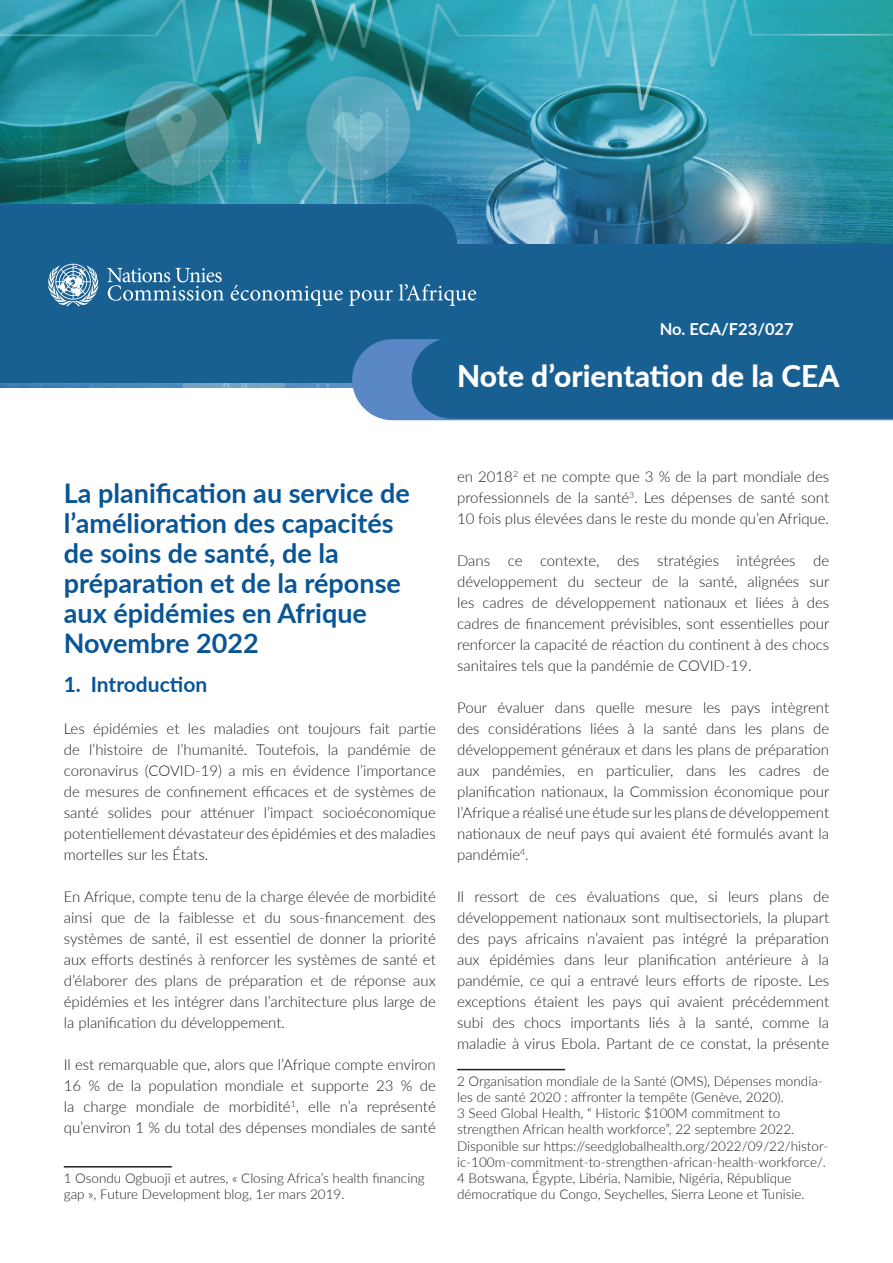
<style>
.page{position:relative;width:893px;height:1263px;background:#fff}
.page>*{position:absolute;margin:0;border:0;box-sizing:border-box;transform-origin:0 0}
.t1{font:800 30px "Lato";color:#fff}
.t2{font:700 27px/30px "Lato";color:#095595}
.t3{font:700 21px "Lato";color:#095595}
.t4{font:700 16.5px "Lato";color:#fff}
.t5{font:300 15px/21px "Lato";color:#231f20;text-align:justify}
.t6{font:300 13.5px/16.2px "Lato";color:#231f20}
</style>
<div class="page">
<img style="left:0;top:0;width:893px;height:387px">
<div style="left:0;top:245px;width:893px;height:138px;background:#196092"></div>
<svg style="left:352px;top:339px;width:541px;height:81px"></svg>
<svg style="left:0;top:204px;width:476px;height:102px"></svg>
<hr style="left:64px;top:1166px;width:108px;height:1px;background:#231f20">
<hr style="left:457px;top:1069px;width:108px;height:1px;background:#231f20">
<p class="t4" style="left:660px;top:317px;width:136px">No. ECA/F23/027</p>
<h1 class="t1" style="left:457px;top:354px;width:384px">Note d’orientation de la CEA</h1>
<h2 class="t2" style="left:64px;top:477px;width:347px">La planification au service de l’amélioration des capacités de soins de santé, de la préparation et de la réponse aux épidémies en Afrique<br>Novembre 2022</h2>
<h3 class="t3" style="left:64px;top:669px;width:145px">1. Introduction</h3>
<p class="t5" style="left:64px;top:717px;width:374px">Les épidémies et les maladies ont toujours fait partie de l’histoire de l’humanité. Toutefois, la pandémie de coronavirus (COVID-19) a mis en évidence l’importance de mesures de confinement efficaces et de systèmes de santé solides pour atténuer l’impact socioéconomique potentiellement dévastateur des épidémies et des maladies mortelles sur les États.</p>
<p class="t5" style="left:64px;top:885px;width:374px">En Afrique, compte tenu de la charge élevée de morbidité ainsi que de la faiblesse et du sous-financement des systèmes de santé, il est essentiel de donner la priorité aux efforts destinés à renforcer les systèmes de santé et d’élaborer des plans de préparation et de réponse aux épidémies et les intégrer dans l’architecture plus large de la planification du développement.</p>
<p class="t5" style="left:64px;top:1053px;width:374px">Il est remarquable que, alors que l’Afrique compte environ 16 % de la population mondiale et supporte 23 % de la charge mondiale de morbidité<sup>1</sup>, elle n’a représenté qu’environ 1 % du total des dépenses mondiales de santé</p>
<p class="t6" style="left:64px;top:1169px;width:362px">1 Osondu Ogbuoji et autres, « Closing Africa’s health financing gap », Future Development blog, 1er mars 2019.</p>
<p class="t5" style="left:457px;top:465px;width:374px">en 2018<sup>2</sup> et ne compte que 3 % de la part mondiale des professionnels de la santé<sup>3</sup>. Les dépenses de santé sont 10 fois plus élevées dans le reste du monde qu’en Afrique.</p>
<p class="t5" style="left:457px;top:549px;width:374px">Dans ce contexte, des stratégies intégrées de développement du secteur de la santé, alignées sur les cadres de développement nationaux et liées à des cadres de financement prévisibles, sont essentielles pour renforcer la capacité de réaction du continent à des chocs sanitaires tels que la pandémie de COVID-19.</p>
<p class="t5" style="left:457px;top:696px;width:374px">Pour évaluer dans quelle mesure les pays intègrent des considérations liées à la santé dans les plans de développement généraux et dans les plans de préparation aux pandémies, en particulier, dans les cadres de planification nationaux, la Commission économique pour l’Afrique a réalisé une étude sur les plans de développement nationaux de neuf pays qui avaient été formulés avant la pandémie<sup>4</sup>.</p>
<p class="t5" style="left:457px;top:885px;width:374px">Il ressort de ces évaluations que, si leurs plans de développement nationaux sont multisectoriels, la plupart des pays africains n’avaient pas intégré la préparation aux épidémies dans leur planification antérieure à la pandémie, ce qui a entravé leurs efforts de riposte. Les exceptions étaient les pays qui avaient précédemment subi des chocs importants liés à la santé, comme la maladie à virus Ebola. Partant de ce constat, la présente</p>
<p class="t6" style="left:457px;top:1072px;width:373px">2 Organisation mondiale de la Santé (OMS), Dépenses mondia&shy;les de santé 2020 : affronter la tempête (Genève, 2020).<br>3 Seed Global Health, “ Historic $100M commitment to strengthen African health workforce”, 22 septembre 2022.<br>Disponible sur https://seedglobalhealth.org/2022/09/22/histor&shy;ic-100m-commitment-to-strengthen-african-health-workforce/.<br>4 Botswana, Égypte, Libéria, Namibie, Nigéria, République démocratique du Congo, Seychelles, Sierra Leone et Tunisie.</p>
</div>
